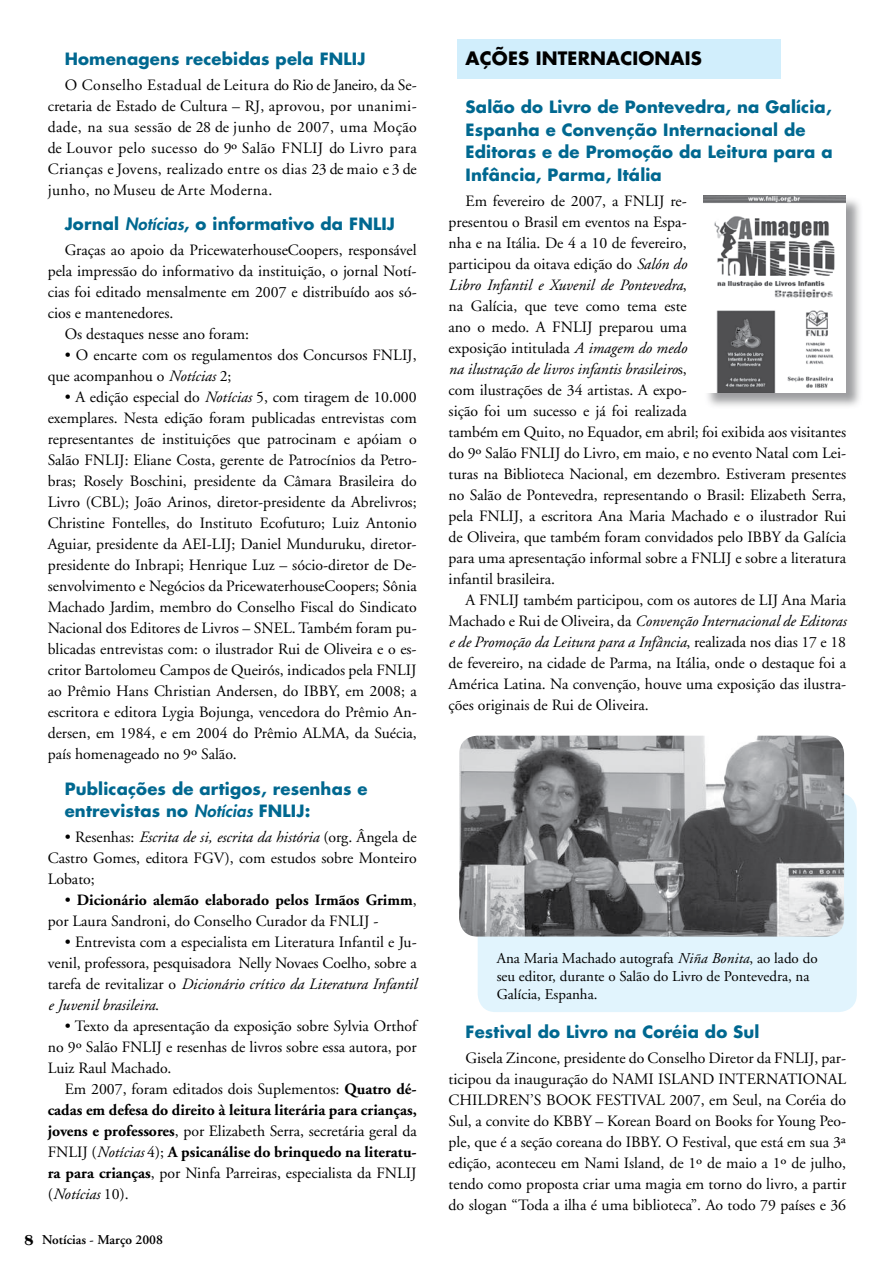
<style>
.page{position:relative;width:893px;height:1263px;background:#fff}
.page>*{position:absolute;margin:0;border:0;box-sizing:border-box;transform-origin:0 0}
.t1{font:700 18px "Futura";letter-spacing:.01em;color:#000}
.t2{font:700 16.5px/22.5px "Futura";letter-spacing:.01em;color:#006890}
.t3{font:15.75px/21px "Adobe Garamond";color:#000;text-align:justify}
.t4{font:700 15.75px/21px "Adobe Garamond";color:#000;text-align:justify}
.t5{font:15px/18px "Adobe Garamond";color:#000}
.t6{font:600 13.5px "Adobe Garamond";color:#000}
.s1{font-weight:800;font-style:italic}
.s2{font-style:italic}
.s3{font-weight:700}
.s4{font-weight:400}
.s5{font-weight:400;font-style:italic}
.s6{font-family:"Britannic";font-weight:700;font-size:15px}
</style>
<div class="page">
<div style="left:478px;top:793px;width:379px;height:219px;background:#e1f4fd;border-radius:18px"></div>
<div style="left:458px;top:39px;width:323px;height:39px;background:#d1eefc"></div>
<img style="left:459px;top:736px;width:385px;height:200px">
<div style="left:704px;top:196px;width:165px;height:220px;background:#7d7e81;opacity:.75"></div>
<img style="left:704px;top:196px;width:142px;height:197px">
<p class="t2" style="left:65px;top:47px;width:302px">Homenagens recebidas pela FNLIJ</p>
<p class="t3" style="left:48px;top:75px;width:371px;text-indent:17px">O Conselho Estadual de Leitura do Rio de Janeiro, da Se&shy;cretaria de Estado de Cultura – RJ, aprovou, por unanimi&shy;dade, na sua sessão de 28 de junho de 2007, uma Moção de Louvor pelo sucesso do 9º Salão FNLIJ do Livro para Crianças e Jovens, realizado entre os dias 23 de maio e 3 de junho, no Museu de Arte Moderna.</p>
<p class="t2" style="left:65px;top:212px;width:332px">Jornal <span class="s1">Notícias</span>, o informativo da FNLIJ</p>
<p class="t3" style="left:65px;top:240px;width:353px">Graças ao apoio da PricewaterhouseCoopers, responsável</p>
<p class="t3" style="left:48px;top:261px;width:370px">pela impressão do informativo da instituição, o jornal Notí-</p>
<p class="t3" style="left:48px;top:282px;width:370px">cias foi editado mensalmente em 2007 e distribuído aos só-</p>
<p class="t3" style="left:48px;top:303px;width:127px">cios e mantenedores.</p>
<p class="t3" style="left:65px;top:324px;width:186px">Os destaques nesse ano foram:</p>
<p class="t3" style="left:48px;top:345px;width:370px;text-indent:17px">• O encarte com os regulamentos dos Concursos FNLIJ, que acompanhou o <span class="s2">Notícias</span> 2;</p>
<p class="t3" style="left:48px;top:387px;width:370px;text-indent:17px">• A edição especial do <span class="s2">Notícias</span> 5, com tiragem de 10.000 exemplares. Nesta edição foram publicadas entrevistas com representantes de instituições que patrocinam e apóiam o Salão FNLIJ: Eliane Costa, gerente de Patrocínios da Petro&shy;bras; Rosely Boschini, presidente da Câmara Brasileira do Livro (CBL); João Arinos, diretor-presidente da Abrelivros; Christine Fontelles, do Instituto Ecofuturo; Luiz Antonio Aguiar, presidente da AEI-LIJ; Daniel Munduruku, diretor&shy;presidente do Inbrapi; Henrique Luz – sócio-diretor de De&shy;senvolvimento e Negócios da PricewaterhouseCoopers; Sônia Machado Jardim, membro do Conselho Fiscal do Sindicato Nacional dos Editores de Livros – SNEL. Também foram pu&shy;blicadas entrevistas com: o ilustrador Rui de Oliveira e o es&shy;critor Bartolomeu Campos de Queirós, indicados pela FNLIJ ao Prêmio Hans Christian Andersen, do IBBY, em 2008; a escritora e editora Lygia Bojunga, vencedora do Prêmio An&shy;dersen, em 1984, e em 2004 do Prêmio ALMA, da Suécia, país homenageado no 9º Salão.</p>
<p class="t2" style="left:65px;top:777px;width:304px">Publicações de artigos, resenhas e entrevistas no <span class="s1">Notícias</span> FNLIJ:</p>
<p class="t3" style="left:48px;top:827px;width:370px;text-indent:17px">• Resenhas: <span class="s2">Escrita de si, escrita da história</span> (org. Ângela de Castro Gomes, editora FGV), com estudos sobre Monteiro Lobato;</p>
<p class="t3" style="left:48px;top:890px;width:370px;text-indent:17px">• <span class="s3">Dicionário alemão elaborado pelos Irmãos Grimm</span>, por Laura Sandroni, do Conselho Curador da FNLIJ -</p>
<p class="t3" style="left:48px;top:932px;width:370px;text-indent:17px">• Entrevista com a especialista em Literatura Infantil e Ju&shy;venil, professora, pesquisadora Nelly Novaes Coelho, sobre a tarefa de revitalizar o <span class="s2">Dicionário crítico da Literatura Infantil e Juvenil brasileira</span>.</p>
<p class="t3" style="left:48px;top:1016px;width:370px;text-indent:17px">• Texto da apresentação da exposição sobre Sylvia Orthof no 9º Salão FNLIJ e resenhas de livros sobre essa autora, por Luiz Raul Machado.</p>
<p class="t4" style="left:48px;top:1079px;width:370px;text-indent:17px"><span class="s4">Em 2007, foram editados dois Suplementos:</span> Quatro dé&shy;cadas em defesa do direito à leitura literária para crianças, jovens e professores<span class="s4">, por Elizabeth Serra, secretária geral da FNLIJ (</span><span class="s5">Notícias</span> <span class="s4">4);</span> A psicanálise do brinquedo na literatu&shy;ra para crianças<span class="s4">, por Ninfa Parreiras, especialista da FNLIJ (</span><span class="s5">Notícias</span> <span class="s4">10).</span></p>
<p class="t6" style="left:24px;top:1232px;width:140px"><span class="s6">8</span> Notícias - Março 2008</p>
<p class="t1" style="left:466px;top:46px;width:238px">AÇÕES INTERNACIONAIS</p>
<p class="t2" style="left:466px;top:95px;width:368px">Salão do Livro de Pontevedra, na Galícia, Espanha e Convenção Internacional de Editoras e de Promoção da Leitura para a Infância, Parma, Itália</p>
<p class="t3" style="left:449px;top:191px;width:399px;text-align:left;text-indent:17px">Em fevereiro de 2007, a FNLIJ re-<br>presentou o Brasil em eventos na Espa-<br>nha e na Itália. De 4 a 10 de fevereiro,<br>participou da oitava edição do <span class="s2">Salón do<br>Libro Infantil e Xuvenil de Pontevedra</span>,<br>na Galícia, que teve como tema este<br>ano o medo. A FNLIJ preparou uma<br>exposição intitulada <span class="s2">A imagem do medo<br>na ilustração de livros infantis brasileiro</span>s,<br>com ilustrações de 34 artistas. A expo-<br>sição foi um sucesso e já foi realizada<br>também em Quito, no Equador, em abril; foi exibida aos visitantes do 9º Salão FNLIJ do Livro, em maio, e no evento Natal com Lei&shy;turas na Biblioteca Nacional, em dezembro. Estiveram presentes no Salão de Pontevedra, representando o Brasil: Elizabeth Serra, pela FNLIJ, a escritora Ana Maria Machado e o ilustrador Rui de Oliveira, que também foram convidados pelo IBBY da Galícia para uma apresentação informal sobre a FNLIJ e sobre a literatura infantil brasileira.</p>
<p class="t3" style="left:449px;top:590px;width:399px;text-indent:17px">A FNLIJ também participou, com os autores de LIJ Ana Maria Machado e Rui de Oliveira, da <span class="s2">Convenção Internacional de Editoras e de Promoção da Leitura para a Infância</span>, realizada nos dias 17 e 18 de fevereiro, na cidade de Parma, na Itália, onde o destaque foi a América Latina. Na convenção, houve uma exposição das ilustra&shy;ções originais de Rui de Oliveira.</p>
<p class="t5" style="left:497px;top:950px;width:322px">Ana Maria Machado autografa <span class="s2">Niña Bonita</span>, ao lado do seu editor, durante o Salão do Livro de Pontevedra, na<br>Galícia, Espanha.</p>
<p class="t2" style="left:466px;top:1020px;width:295px">Festival do Livro na Coréia do Sul</p>
<p class="t3" style="left:449px;top:1048px;width:399px;text-indent:17px">Gisela Zincone, presidente do Conselho Diretor da FNLIJ, par&shy;ticipou da inauguração do NAMI ISLAND INTERNATIONAL CHILDREN’S BOOK FESTIVAL 2007, em Seul, na Coréia do Sul, a convite do KBBY – Korean Board on Books for Young Peo&shy;ple, que é a seção coreana do IBBY. O Festival, que está em sua 3ª edição, aconteceu em Nami Island, de 1º de maio a 1º de julho, tendo como proposta criar uma magia em torno do livro, a partir do slogan “Toda a ilha é uma biblioteca”. Ao todo 79 países e 36</p>
</div>
